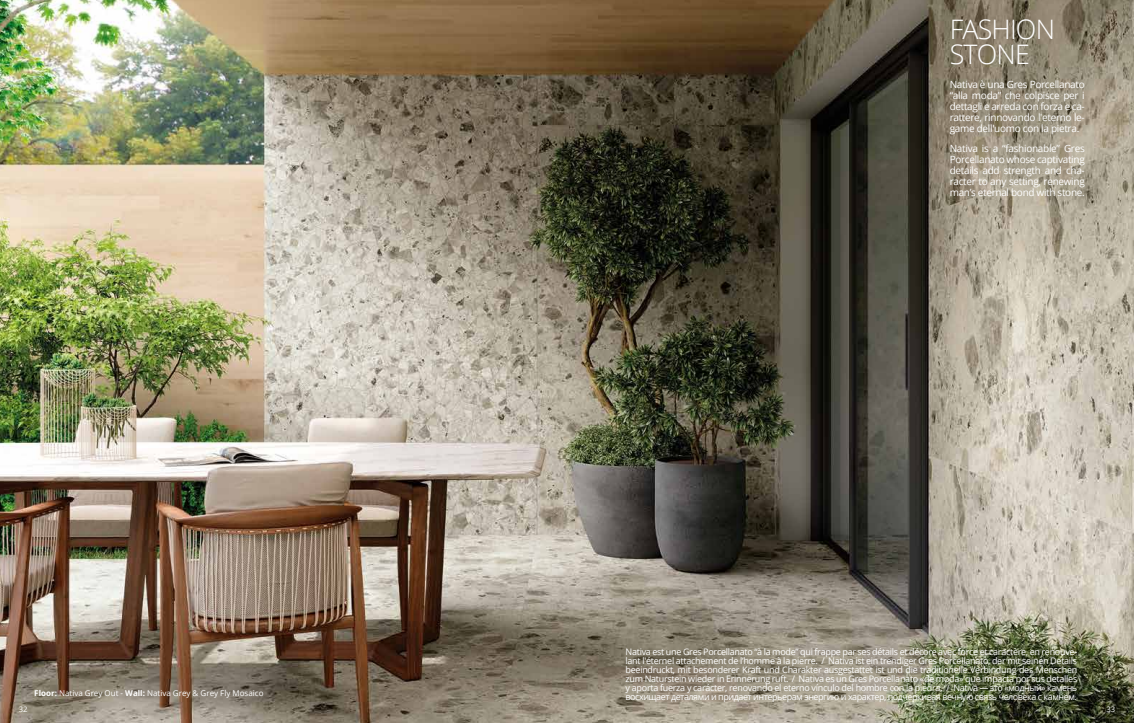
<style>
.page{position:relative;width:1134px;height:723px;background:#fff}
.page>*{position:absolute;margin:0;border:0;box-sizing:border-box;transform-origin:0 0}
.t1{font:300 26.8px/25.4px "Open Sans";letter-spacing:-.03em;color:#fff}
.t2{font:10px/11px "Open Sans";letter-spacing:-.03em;color:#fff;text-align:justify}
.t3{font:9px/9px "Open Sans";letter-spacing:-.05em;color:#fff;text-align:justify}
.t4{font:8px "Open Sans";color:#fff}
.t5{font:7.7px "Open Sans";color:#fff}
.s1{font-weight:700}
</style>
<div class="page">
<img style="left:0;top:0;width:1134px;height:723px">
<p class="t4" style="left:34px;top:688px;width:231px"><span class="s1">Floor:</span> Nativa Grey Out - <span class="s1">Wall:</span> Nativa Grey &amp; Grey Fly Mosaico</p>
<h1 class="t1" style="left:950px;top:16px;width:107px">FASHION<br>STONE</h1>
<p class="t2" style="left:950px;top:79px;width:137px">Nativa è una Gres Porcellanato “alla moda” che colpisce per i dettagli e arreda con forza e ca&shy;rattere, rinnovando l'eterno le&shy;game dell'uomo con la pietra.</p>
<p class="t2" style="left:950px;top:143px;width:137px">Nativa is a “fashionable” Gres Porcellanato whose captivating details add strength and cha&shy;racter to any setting, renewing man’s eternal bond with stone.</p>
<p class="t3" style="left:626px;top:647px;width:453px">Nativa est une Gres Porcellanato “à la mode” qui frappe par ses détails et décore avec force et caractère, en renouve&shy;lant l'éternel attachement de l’homme à la pierre. / Nativa ist ein trendiger Gres Porcellanato, der mit seinen Details beeindruckt, mit besonderer Kraft und Charakter ausgestattet ist und die traditionelle Verbindung des Menschen zum Naturstein wieder in Erinnerung ruft. / Nativa es un Gres Porcellanato «de moda» que impacta por sus detalles y aporta fuerza y carácter, renovando el eterno vínculo del hombre con la piedra. / Nativa — это «модный» камень восхищает деталями и придает интерьерам энергию и характер, подчеркивая вечную связь человека с камнем.</p>
<p class="t5" style="left:19px;top:704px;width:10px">32</p>
<p class="t5" style="left:1106px;top:704px;width:10px">33</p>
</div>
